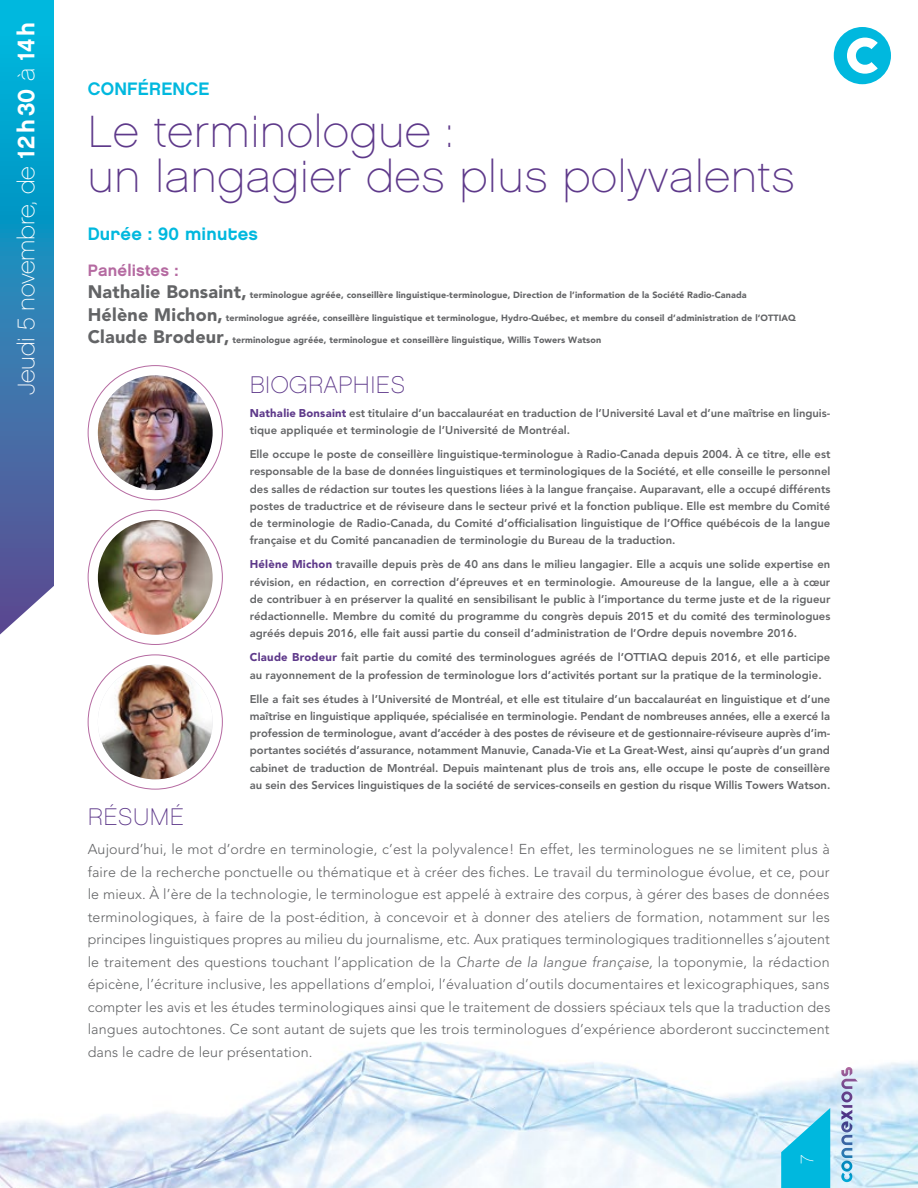
<style>
.page{position:relative;width:918px;height:1188px;background:#fff}
.page>*{position:absolute;margin:0;border:0;box-sizing:border-box;transform-origin:0 0}
.t1{font:45px/45px "Chalet Paris Nineteen Sixty";letter-spacing:.02em;color:#5e398a}
.t2{font:24px "Chalet Paris Nineteen Sixty";letter-spacing:-.01em;color:#fff}
.t3{font:24px "Chalet Paris Nineteen Sixty";letter-spacing:.02em;color:#5e398a}
.t4{font:18px "Chalet New York Nineteen Eighty";letter-spacing:.01em;color:#00b8de}
.t5{font:18px "Chalet Paris Nineteen Sixty";color:#fff}
.t6{font:16.5px "Chalet New York Nineteen Sixty";letter-spacing:.01em;color:#b56aa1}
.t7{font:300 14.25px/22.5px "Avenir LT Std";letter-spacing:.01em;color:#636466;text-align:justify}
.t8{font:800 11.25px/17.2px "Avenir LT Std";color:#636466;text-align:justify}
.t9{font:900 9px "Avenir LT Std";letter-spacing:.01em;color:#636466}
.s1{font-family:"Chalet New York Nineteen Eighty"}
.s2{font-size:18px}
.s3{font-weight:900;color:#5e398a}
.s4{font-style:italic}
</style>
<div class="page">
<img style="left:0;top:1041px;width:918px;height:147px">
<svg style="left:781px;top:1108px;width:49px;height:80px;background:#3bc5e4"></svg>
<svg style="left:841px;top:1067px;width:17px;height:89px;background:#b1bad8"></svg>
<svg style="left:0;top:0;width:54px;height:634px;background:#2f89ba"></svg>
<img style="left:98px;top:375px;width:115px;height:115px;border-radius:57px">
<img style="left:98px;top:520px;width:115px;height:115px;border-radius:57px">
<img style="left:98px;top:665px;width:115px;height:114px;border-radius:57px">
<div style="left:834px;top:27px;width:57px;height:57px;background:#00b8de;border-radius:50%"></div>
<svg style="left:847px;top:38px;width:31px;height:36px"></svg>
<h2 class="t2" style="left:13px;top:395px;width:375px;rotate:-90deg">Jeudi 5 novembre, de <span class="s1">12h30</span> à <span class="s1">14h</span></h2>
<h3 class="t4" style="left:88px;top:78px;width:123px">Conférence</h3>
<h1 class="t1" style="left:88px;top:109px;width:708px">Le terminologue :<br>un langagier des plus polyvalents</h1>
<h3 class="t4" style="left:88px;top:223px;width:172px">Durée : 90 minutes</h3>
<h3 class="t6" style="left:88px;top:260px;width:92px">Panélistes :</h3>
<p class="t9" style="left:88px;top:290px;width:660px"><span class="s2">Nathalie Bonsaint,</span> terminologue agréée, conseillère linguistique-terminologue, Direction de l’information de la Société Radio-Canada</p>
<p class="t9" style="left:88px;top:312px;width:710px"><span class="s2">Hélène Michon,</span> terminologue agréée, conseillère linguistique et terminologue, Hydro-Québec, et membre du conseil d’administration de l’OTTIAQ</p>
<p class="t9" style="left:88px;top:335px;width:515px"><span class="s2">Claude Brodeur,</span> terminologue agréée, terminologue et conseillère linguistique, Willis Towers Watson</p>
<h2 class="t3" style="left:250px;top:371px;width:155px">BIOGRAPHIES</h2>
<p class="t8" style="left:250px;top:404px;width:582px"><span class="s3">Nathalie Bonsaint</span> est titulaire d’un baccalauréat en traduction de l’Université Laval et d’une maîtrise en linguis&shy;tique appliquée et terminologie de l’Université de Montréal.</p>
<p class="t8" style="left:250px;top:446px;width:582px">Elle occupe le poste de conseillère linguistique-terminologue à Radio-Canada depuis 2004. À ce titre, elle est responsable de la base de données linguistiques et terminologiques de la Société, et elle conseille le personnel des salles de rédaction sur toutes les questions liées à la langue française. Auparavant, elle a occupé différents postes de traductrice et de réviseure dans le secteur privé et la fonction publique. Elle est membre du Comité de terminologie de Radio-Canada, du Comité d’officialisation linguistique de l’Office québécois de la langue française et du Comité pancanadien de terminologie du Bureau de la traduction.</p>
<p class="t8" style="left:250px;top:556px;width:582px"><span class="s3">Hélène Michon</span> travaille depuis près de 40 ans dans le milieu langagier. Elle a acquis une solide expertise en révision, en rédaction, en correction d’épreuves et en terminologie. Amoureuse de la langue, elle a à cœur de contribuer à en préserver la qualité en sensibilisant le public à l’importance du terme juste et de la rigueur rédactionnelle. Membre du comité du programme du congrès depuis 2015 et du comité des terminologues agréés depuis 2016, elle fait aussi partie du conseil d’administration de l’Ordre depuis novembre 2016.</p>
<p class="t8" style="left:250px;top:649px;width:582px"><span class="s3">Claude Brodeur</span> fait partie du comité des terminologues agréés de l’OTTIAQ depuis 2016, et elle participe au rayonnement de la profession de terminologue lors d’activités portant sur la pratique de la terminologie.</p>
<p class="t8" style="left:250px;top:690px;width:582px">Elle a fait ses études à l’Université de Montréal, et elle est titulaire d’un baccalauréat en linguistique et d’une maîtrise en linguistique appliquée, spécialisée en terminologie. Pendant de nombreuses années, elle a exercé la profession de terminologue, avant d’accéder à des postes de réviseure et de gestionnaire-réviseure auprès d’im&shy;portantes sociétés d’assurance, notamment Manuvie, Canada-Vie et La Great-West, ainsi qu’auprès d’un grand cabinet de traduction de Montréal. Depuis maintenant plus de trois ans, elle occupe le poste de conseillère au sein des Services linguistiques de la société de services-conseils en gestion du risque Willis Towers Watson.</p>
<h2 class="t3" style="left:88px;top:803px;width:98px">Résumé</h2>
<p class="t7" style="left:88px;top:838px;width:744px">Aujourd’hui, le mot d’ordre en terminologie, c’est la polyvalence! En effet, les terminologues ne se limitent plus à faire de la recherche ponctuelle ou thématique et à créer des fiches. Le travail du terminologue évolue, et ce, pour le mieux. À l’ère de la technologie, le terminologue est appelé à extraire des corpus, à gérer des bases de données terminologiques, à faire de la post-édition, à concevoir et à donner des ateliers de formation, notamment sur les principes linguistiques propres au milieu du journalisme, etc. Aux pratiques terminologiques traditionnelles s’ajoutent le traitement des questions touchant l’application de la <span class="s4">Charte de la langue française,</span> la toponymie, la rédaction épicène, l’écriture inclusive, les appellations d’emploi, l’évaluation d’outils documentaires et lexicographiques, sans compter les avis et les études terminologiques ainsi que le traitement de dossiers spéciaux tels que la traduction des langues autochtones. Ce sont autant de sujets que les trois terminologues d’expérience aborderont succinctement dans le cadre de leur présentation.</p>
<h3 class="t5" style="left:797px;top:1164px;width:11px;rotate:-90deg">7</h3>
</div>
